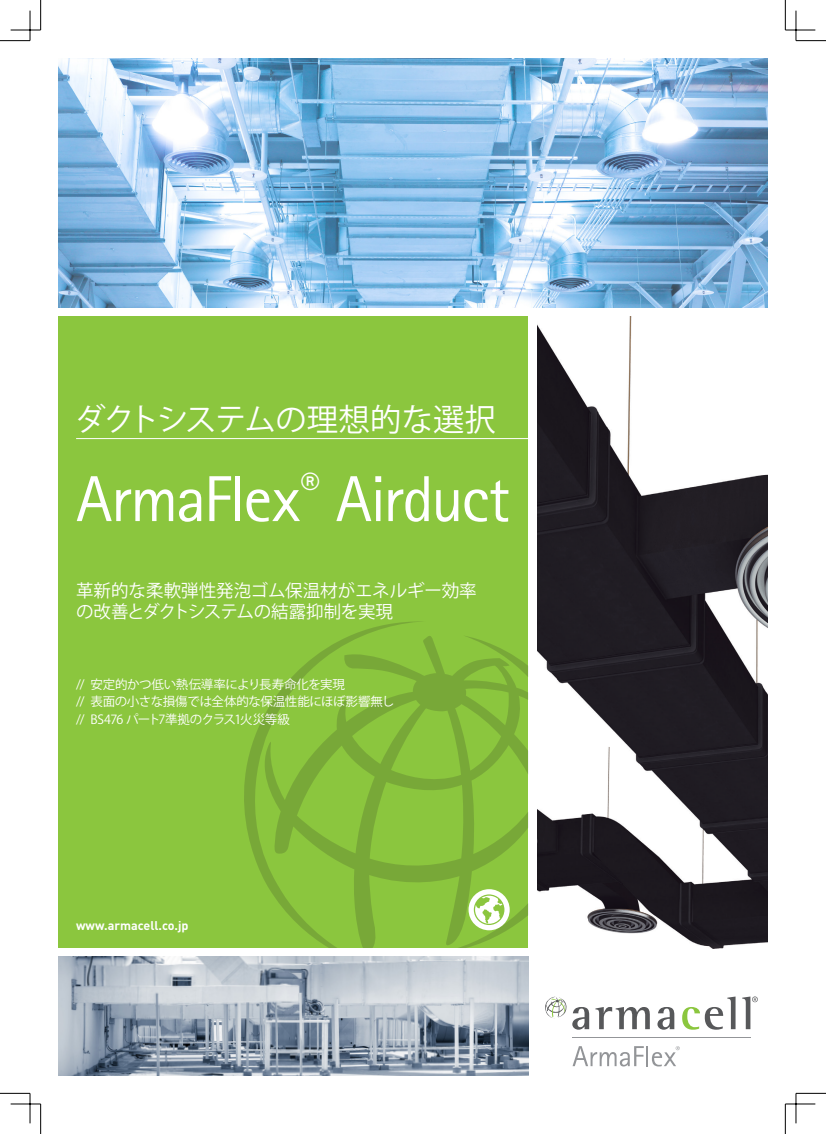
<style>
.page{position:relative;width:826px;height:1134px;background:#fff}
.page>*{position:absolute;margin:0;border:0;box-sizing:border-box;transform-origin:0 0}
._04_Copy_10_14{font:65px "Rotis Sans Serif Std";letter-spacing:-.02em;color:#fff}
.t1{font:31.25px "Koz Go Pro";letter-spacing:-.01em;color:#fff}
.t2{font:17.5px/21px "Koz Go Pro";color:#fff}
._04_Copy_10_14_white{font:12.5px "Koz Go Pro";letter-spacing:-.025em;color:#fff}
._04_Copy_10_14_white-2{font:12.5px "Koz Go Pro";letter-spacing:-.05em;color:#fff}
.t3{font:700 12.5px "DIN Pro";color:#fff}
</style>
<div class="page">
<svg style="left:595px;top:1007px;width:54px;height:22px"></svg>
<svg style="left:657px;top:1007px;width:17px;height:22px"></svg>
<svg style="left:682px;top:996px;width:53px;height:33px"></svg>
<svg style="left:742px;top:996px;width:15px;height:33px"></svg>
<svg style="left:545px;top:996px;width:44px;height:33px"></svg>
<hr style="left:572px;top:1037px;width:178px;height:1px;background:#939598">
<svg style="left:572px;top:1046px;width:71px;height:20px"></svg>
<hr style="left:646px;top:1046px;width:2px;height:20px;background:#939598">
<svg style="left:651px;top:1046px;width:28px;height:20px"></svg>
<div style="left:58px;top:316px;width:470px;height:632px;background:#8bc63e"></div>
<hr style="left:76px;top:438px;width:452px;height:1px;background:#fff">
<img style="left:58px;top:58px;width:709px;height:249px">
<img style="left:58px;top:956px;width:470px;height:119px">
<img style="left:537px;top:316px;width:230px;height:632px">
<svg style="left:244px;top:621px;width:284px;height:327px"></svg>
<div style="left:468px;top:889px;width:41px;height:41px;background:#fff;border-radius:50%"></div>
<svg style="left:473px;top:894px;width:31px;height:31px"></svg>
<hr style="left:0;top:40px;width:30px;height:1px;background:#000">
<hr style="left:795px;top:40px;width:30px;height:1px;background:#000">
<hr style="left:0;top:1093px;width:30px;height:1px;background:#000">
<hr style="left:795px;top:1093px;width:30px;height:1px;background:#000">
<hr style="left:40px;top:0;width:1px;height:30px;background:#000">
<hr style="left:40px;top:1104px;width:1px;height:30px;background:#000">
<hr style="left:785px;top:0;width:1px;height:30px;background:#000">
<hr style="left:785px;top:1104px;width:1px;height:30px;background:#000">
<hr style="left:11px;top:30px;width:30px;height:1px;background:#000">
<hr style="left:785px;top:30px;width:30px;height:1px;background:#000">
<hr style="left:11px;top:1103px;width:30px;height:1px;background:#000">
<hr style="left:785px;top:1103px;width:30px;height:1px;background:#000">
<hr style="left:30px;top:11px;width:1px;height:30px;background:#000">
<hr style="left:30px;top:1093px;width:1px;height:30px;background:#000">
<hr style="left:795px;top:11px;width:1px;height:30px;background:#000">
<hr style="left:795px;top:1093px;width:1px;height:30px;background:#000">
<p class="t1" style="left:75px;top:399px;width:423px">ダクトシステムの理想的な選択</p>
<p class="_04_Copy_10_14" style="left:76px;top:461px;width:435px">ArmaFlex<sup>®</sup> Airduct</p>
<p class="t2" style="left:76px;top:580px;width:402px">革新的な柔軟弾性発泡ゴム保温材がエネルギー効率の改善とダクトシステムの結露抑制を実現</p>
<p class="_04_Copy_10_14_white" style="left:76px;top:676px;width:270px">// 安定的かつ低い熱伝導率により長寿命化を実現</p>
<p class="_04_Copy_10_14_white" style="left:76px;top:693px;width:319px">// 表面の小さな損傷では全体的な保温性能にほぼ影響無し</p>
<p class="_04_Copy_10_14_white-2" style="left:76px;top:711px;width:215px">// BS476 パート7準拠のクラス1火災等級</p>
<p class="t3" style="left:76px;top:915px;width:114px">www.armacell.co.jp</p>
</div>
